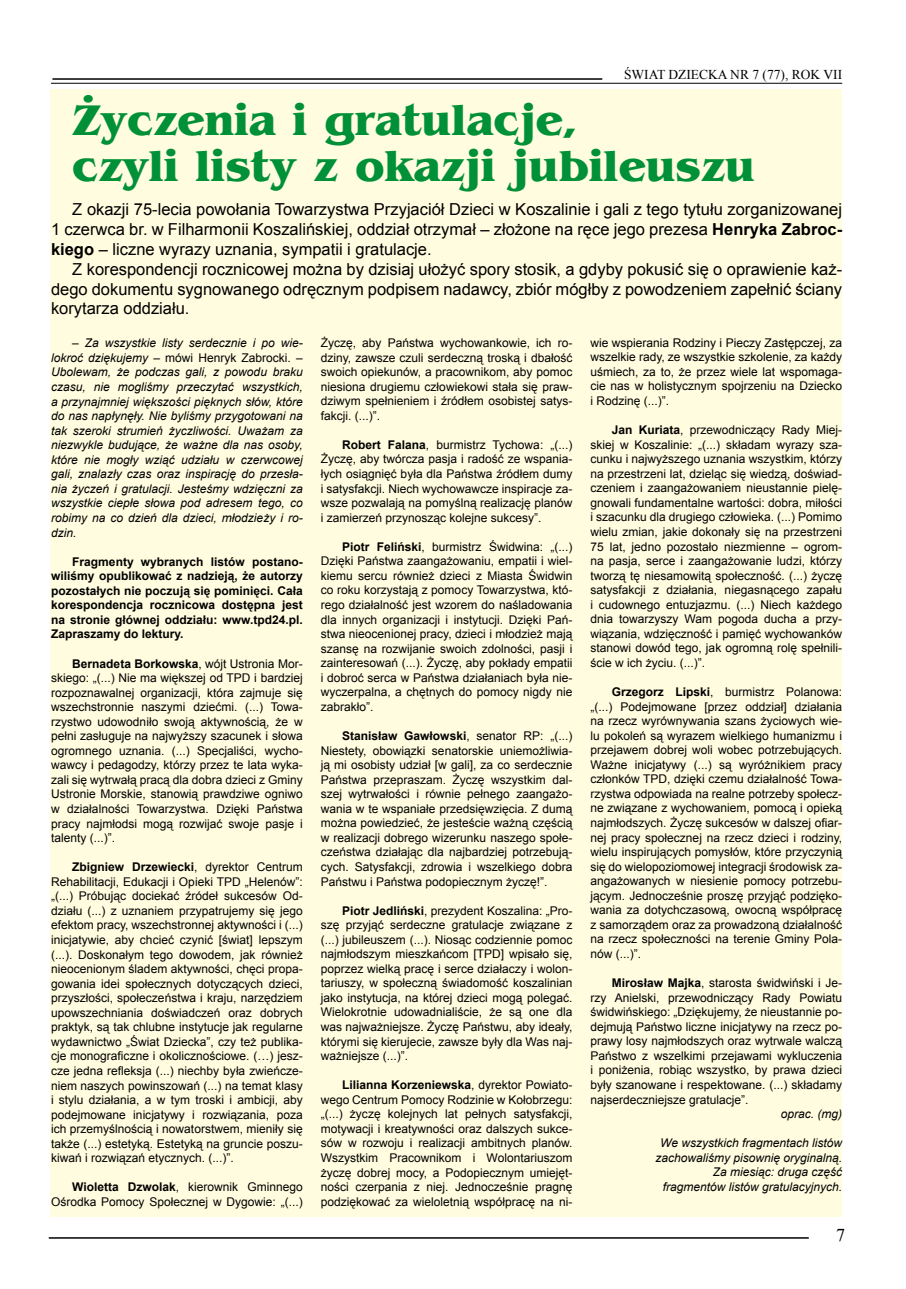
<style>
.page{position:relative;width:906px;height:1289px;background:#fff}
.page>*{position:absolute;margin:0;border:0;box-sizing:border-box;transform-origin:0 0}
.t1{font:700 45px/46.5px "Bangkok";color:#009037}
.t2{font:18px "Times New Roman";color:#000}
.t3{font:16.5px/19.8px "Arial";color:#000;text-align:justify}
.t4{font:13.5px "Times New Roman";color:#000}
.t5{font:12px/14.5px "Arial";color:#000;text-align:justify}
.t6{font:italic 12px/14.5px "Arial";color:#000;text-align:justify}
.t7{font:700 12px/14.5px "Arial";color:#000;text-align:justify}
.s1{font-weight:700}
.s2{font-style:normal}
</style>
<div class="page">
<hr style="left:52px;top:78px;width:550px;height:2px;background:#000">
<hr style="left:51px;top:83px;width:791px;height:1px;background:#000">
<hr style="left:49px;top:1237px;width:759px;height:1px;background:#000">
<div style="left:51px;top:90px;width:791px;height:1126px;background:#fffcdf"></div>
<p class="t4" style="left:624px;top:66px;width:220px">ŚWIAT DZIECKA NR 7 (77), ROK VII</p>
<h1 class="t1" style="left:72px;top:97px;width:684px">Życzenia i gratulacje,<br>czyli listy z okazji jubileuszu</h1>
<p class="t3" style="left:51px;top:200px;width:792px;text-indent:21px">Z okazji 75-lecia powołania Towarzystwa Przyjaciół Dzieci w Koszalinie i gali z tego tytułu zorganizowanej 1 czerwca br. w Filharmonii Koszalińskiej, oddział otrzymał – złożone na ręce jego prezesa <span class="s1">Henryka Zabroc&shy;kiego</span> – liczne wyrazy uznania, sympatii i gratulacje.</p>
<h3 class="t3" style="left:51px;top:259px;width:792px;text-indent:21px">Z korespondencji rocznicowej można by dzisiaj ułożyć spory stosik, a gdyby pokusić się o oprawienie każ&shy;dego dokumentu sygnowanego odręcznym podpisem nadawcy, zbiór mógłby z powodzeniem zapełnić ściany korytarza oddziału.</h3>
<p class="t6" style="left:51px;top:336px;width:253px;text-indent:21px">– Za wszystkie listy serdecznie i po wie&shy;lokroć dziękujemy – <span class="s2">mówi Henryk Zabrocki. – </span>Ubolewam, że podczas gali, z powodu braku czasu, nie mogliśmy przeczytać wszystkich, a przynajmniej większości pięknych słów, które do nas napłynęły. Nie byliśmy przygotowani na tak szeroki strumień życzliwości. Uważam za niezwykle budujące, że ważne dla nas osoby, które nie mogły wziąć udziału w czerwcowej gali, znalazły czas oraz inspirację do przesła&shy;nia życzeń i gratulacji. Jesteśmy wdzięczni za wszystkie ciepłe słowa pod adresem tego, co robimy na co dzień dla dzieci, młodzieży i ro&shy;dzin.</p>
<p class="t7" style="left:51px;top:554px;width:253px;text-indent:21px">Fragmenty wybranych listów postano&shy;wiliśmy opublikować z nadzieją, że autorzy pozostałych nie poczują się pominięci. Cała korespondencja rocznicowa dostępna jest na stronie głównej oddziału: www.tpd24.pl.<br>Zapraszamy do lektury.</p>
<p class="t5" style="left:51px;top:656px;width:253px;text-indent:21px"><span class="s1">Bernadeta Borkowska</span>, wójt Ustronia Mor&shy;skiego: „(...) Nie ma większej od TPD i bardziej rozpoznawalnej organizacji, która zajmuje się wszechstronnie naszymi dziećmi. (...) Towa&shy;rzystwo udowodniło swoją aktywnością, że w pełni zasługuje na najwyższy szacunek i słowa ogromnego uznania. (...) Specjaliści, wycho&shy;wawcy i pedagodzy, którzy przez te lata wyka&shy;zali się wytrwałą pracą dla dobra dzieci z Gminy Ustronie Morskie, stanowią prawdziwe ogniwo w działalności Towarzystwa. Dzięki Państwa pracy najmłodsi mogą rozwijać swoje pasje i talenty (...)”.</p>
<p class="t5" style="left:51px;top:859px;width:253px;text-indent:21px"><span class="s1">Zbigniew Drzewiecki</span>, dyrektor Centrum Rehabilitacji, Edukacji i Opieki TPD „Helenów”: „(...) Próbując dociekać źródeł sukcesów Od&shy;działu (...) z uznaniem przypatrujemy się jego efektom pracy, wszechstronnej aktywności i (...) inicjatywie, aby chcieć czynić [świat] lepszym (...). Doskonałym tego dowodem, jak również nieocenionym śladem aktywności, chęci propa&shy;gowania idei społecznych dotyczących dzieci, przyszłości, społeczeństwa i kraju, narzędziem upowszechniania doświadczeń oraz dobrych praktyk, są tak chlubne instytucje jak regularne wydawnictwo „Świat Dziecka”, czy też publika&shy;cje monograficzne i okolicznościowe. (…) jesz&shy;cze jedna refleksja (...) niechby była zwieńcze&shy;niem naszych powinszowań (...) na temat klasy i stylu działania, a w tym troski i ambicji, aby podejmowane inicjatywy i rozwiązania, poza ich przemyślnością i nowatorstwem, mieniły się także (...) estetyką. Estetyką na gruncie poszu&shy;kiwań i rozwiązań etycznych. (...)”.</p>
<p class="t5" style="left:51px;top:1179px;width:253px;text-align:right"><span class="s1">Wioletta Dzwolak</span>, kierownik Gminnego<br>Ośrodka Pomocy Społecznej w Dygowie: „(...)</p>
<p class="t5" style="left:321px;top:336px;width:253px">Życzę, aby Państwa wychowankowie, ich ro&shy;dziny, zawsze czuli serdeczną troską i dbałość swoich opiekunów, a pracownikom, aby pomoc niesiona drugiemu człowiekowi stała się praw&shy;dziwym spełnieniem i źródłem osobistej satys&shy;fakcji. (...)”.</p>
<p class="t5" style="left:321px;top:437px;width:253px;text-indent:21px"><span class="s1">Robert Falana</span>, burmistrz Tychowa: „(...)<br>Życzę, aby twórcza pasja i radość ze wspania&shy;łych osiągnięć była dla Państwa źródłem dumy i satysfakcji. Niech wychowawcze inspiracje za&shy;wsze pozwalają na pomyślną realizację planów i zamierzeń przynosząc kolejne sukcesy”.</p>
<p class="t5" style="left:321px;top:539px;width:253px;text-indent:21px"><span class="s1">Piotr Feliński</span>, burmistrz Świdwina: „(...)<br>Dzięki Państwa zaangażowaniu, empatii i wiel&shy;kiemu sercu również dzieci z Miasta Świdwin co roku korzystają z pomocy Towarzystwa, któ&shy;rego działalność jest wzorem do naśladowania dla innych organizacji i instytucji. Dzięki Pań&shy;stwa nieocenionej pracy, dzieci i młodzież mają szansę na rozwijanie swoich zdolności, pasji i zainteresowań (...). Życzę, aby pokłady empatii i dobroć serca w Państwa działaniach była nie&shy;wyczerpalna, a chętnych do pomocy nigdy nie zabrakło”.</p>
<p class="t5" style="left:321px;top:728px;width:253px;text-indent:21px"><span class="s1">Stanisław Gawłowski</span>, senator RP: „(...)<br>Niestety, obowiązki senatorskie uniemożliwia&shy;ją mi osobisty udział [w gali], za co serdecznie Państwa przepraszam. Życzę wszystkim dal&shy;szej wytrwałości i równie pełnego zaangażo&shy;wania w te wspaniałe przedsięwzięcia. Z dumą można powiedzieć, że jesteście ważną częścią w realizacji dobrego wizerunku naszego społe&shy;czeństwa działając dla najbardziej potrzebują&shy;cych. Satysfakcji, zdrowia i wszelkiego dobra Państwu i Państwa podopiecznym życzę!”.</p>
<p class="t5" style="left:321px;top:903px;width:253px;text-indent:21px"><span class="s1">Piotr Jedliński</span>, prezydent Koszalina: „Pro&shy;szę przyjąć serdeczne gratulacje związane z (...) jubileuszem (...). Niosąc codziennie pomoc najmłodszym mieszkańcom [TPD] wpisało się, poprzez wielką pracę i serce działaczy i wolon&shy;tariuszy, w społeczną świadomość koszalinian jako instytucja, na której dzieci mogą polegać.<br>Wielokrotnie udowadnialiście, że są one dla was najważniejsze. Życzę Państwu, aby ideały, którymi się kierujecie, zawsze były dla Was naj&shy;ważniejsze (...)”.</p>
<p class="t5" style="left:321px;top:1077px;width:253px;text-indent:21px"><span class="s1">Lilianna Korzeniewska</span>, dyrektor Powiato&shy;wego Centrum Pomocy Rodzinie w Kołobrzegu: „(...) życzę kolejnych lat pełnych satysfakcji, motywacji i kreatywności oraz dalszych sukce&shy;sów w rozwoju i realizacji ambitnych planów.<br>Wszystkim Pracownikom i Wolontariuszom życzę dobrej mocy, a Podopiecznym umiejęt&shy;ności czerpania z niej. Jednocześnie pragnę podziękować za wieloletnią współpracę na ni-</p>
<p class="t5" style="left:590px;top:335px;width:253px">wie wspierania Rodziny i Pieczy Zastępczej, za wszelkie rady, ze wszystkie szkolenie, za każdy uśmiech, za to, że przez wiele lat wspomaga&shy;cie nas w holistycznym spojrzeniu na Dziecko i Rodzinę (...)”.</p>
<p class="t5" style="left:590px;top:423px;width:253px;text-indent:21px"><span class="s1">Jan Kuriata</span>, przewodniczący Rady Miej&shy;skiej w Koszalinie: „(...) składam wyrazy sza&shy;cunku i najwyższego uznania wszystkim, którzy na przestrzeni lat, dzieląc się wiedzą, doświad&shy;czeniem i zaangażowaniem nieustannie pielę&shy;gnowali fundamentalne wartości: dobra, miłości i szacunku dla drugiego człowieka. (...) Pomimo wielu zmian, jakie dokonały się na przestrzeni 75 lat, jedno pozostało niezmienne – ogrom&shy;na pasja, serce i zaangażowanie ludzi, którzy tworzą tę niesamowitą społeczność. (...) życzę satysfakcji z działania, niegasnącego zapału i cudownego entuzjazmu. (...) Niech każdego dnia towarzyszy Wam pogoda ducha a przy&shy;wiązania, wdzięczność i pamięć wychowanków stanowi dowód tego, jak ogromną rolę spełnili&shy;ście w ich życiu. (...)”.</p>
<p class="t5" style="left:590px;top:684px;width:253px;text-indent:21px"><span class="s1">Grzegorz Lipski</span>, burmistrz Polanowa: „(...) Podejmowane [przez oddział] działania na rzecz wyrównywania szans życiowych wie&shy;lu pokoleń są wyrazem wielkiego humanizmu i przejawem dobrej woli wobec potrzebujących.<br>Ważne inicjatywy (...) są wyróżnikiem pracy członków TPD, dzięki czemu działalność Towa&shy;rzystwa odpowiada na realne potrzeby społecz&shy;ne związane z wychowaniem, pomocą i opieką najmłodszych. Życzę sukcesów w dalszej ofiar&shy;nej pracy społecznej na rzecz dzieci i rodziny, wielu inspirujących pomysłów, które przyczynią się do wielopoziomowej integracji środowisk za&shy;angażowanych w niesienie pomocy potrzebu&shy;jącym. Jednocześnie proszę przyjąć podzięko&shy;wania za dotychczasową, owocną współpracę z samorządem oraz za prowadzoną działalność na rzecz społeczności na terenie Gminy Pola&shy;nów (...)”.</p>
<p class="t5" style="left:590px;top:975px;width:253px;text-indent:21px"><span class="s1">Mirosław Majka</span>, starosta świdwiński i Je&shy;rzy Anielski, przewodniczący Rady Powiatu świdwińskiego: „Dziękujemy, że nieustannie po&shy;dejmują Państwo liczne inicjatywy na rzecz po&shy;prawy losy najmłodszych oraz wytrwale walczą Państwo z wszelkimi przejawami wykluczenia i poniżenia, robiąc wszystko, by prawa dzieci były szanowane i respektowane. (...) składamy najserdeczniejsze gratulacje”.</p>
<p class="t6" style="left:781px;top:1106px;width:63px">oprac. (mg)</p>
<p class="t6" style="left:655px;top:1135px;width:188px;text-align:right">We wszystkich fragmentach listów zachowaliśmy pisownię oryginalną.<br>Za miesiąc: druga część fragmentów listów gratulacyjnych.</p>
<h2 class="t2" style="left:836px;top:1222px;width:10px">7</h2>
</div>
